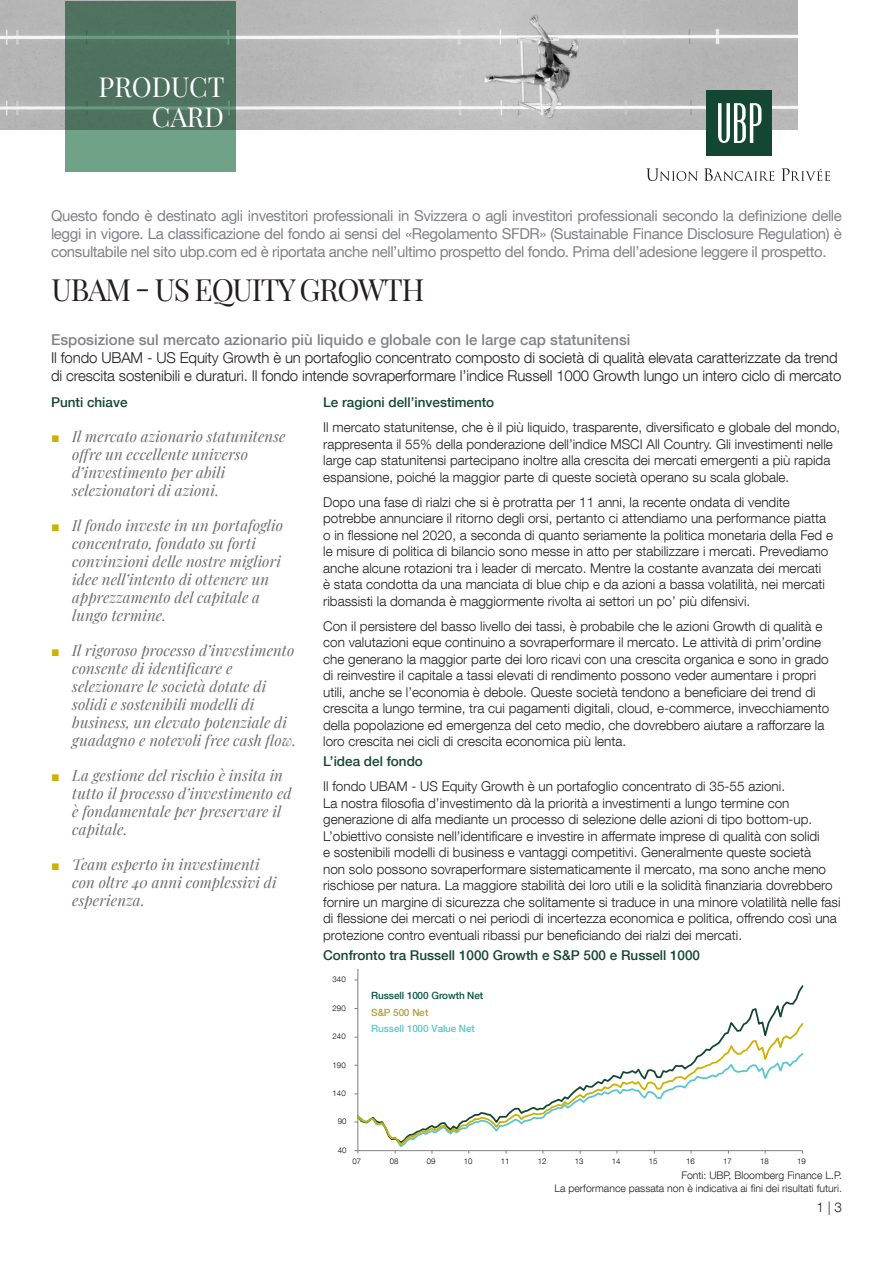
<style>
.page{position:relative;width:893px;height:1263px;background:#fff}
.page>*{position:absolute;margin:0;border:0;box-sizing:border-box;transform-origin:0 0}
.nom_du_fonds{font:30px "Playfair Display";letter-spacing:-.04em;color:#231f20}
.t1{font:27px "Playfair Display";color:#fff}
.t2{font:italic 15px/18px "Playfair Display";letter-spacing:.005em;color:#6c6d70}
.For_qualified_invest{font:15px/18px "Helvetica Neue LT Com";letter-spacing:-.025em;color:#808285;text-align:justify}
.Texte_Intro{font:300 15px/18px "Helvetica Neue LT Com";letter-spacing:-.01em;color:#231f20}
.Texte_Intro-2{font:500 15px "Helvetica Neue LT Com";color:#808285}
.Texte{font:300 13.5px/16.5px "Helvetica Neue LT Com";color:#231f20}
.Titre_Niv_2{font:500 13.5px "Helvetica Neue LT Com";color:#144634}
.Sources{font:300 10.5px "Helvetica Neue LT Com";color:#231f20}
.t3{font:500 10.05px/16.2px "Helvetica Neue LT Com";letter-spacing:-.005em;color:#085440}
.t4{font:500 10.05px "Helvetica Neue LT Com";letter-spacing:-.01em;color:#5ac6cc}
.t5{font:300 7.8px "Helvetica Neue LT Com";letter-spacing:-.005em;color:#000001}
.s1{font-family:"Arial";font-style:normal;font-size:14.25px;color:#ceb000}
.s2{color:#b49e3c}
</style>
<div class="page">
<hr style="left:357px;top:969px;width:1px;height:182px;background:#7b7e7f">
<svg style="left:354px;top:1064px;width:449px;height:89px"></svg>
<svg style="left:355px;top:984px;width:449px;height:37px"></svg>
<svg style="left:355px;top:1021px;width:449px;height:126px"></svg>
<img style="left:0;top:0;width:797px;height:130px">
<svg style="left:65px;top:1px;width:170px;height:170px;background:#577f69"></svg>
<svg style="left:646px;top:168px;width:52px;height:13px"></svg>
<svg style="left:704px;top:168px;width:70px;height:13px"></svg>
<svg style="left:781px;top:168px;width:49px;height:13px"></svg>
<div style="left:706px;top:90px;width:66px;height:66px;background:#144634"></div>
<svg style="left:718px;top:103px;width:43px;height:40px"></svg>
<p class="t1" style="left:99px;top:66px;width:128px">PRODUCT</p>
<p class="t1" style="left:152px;top:96px;width:74px">CARD</p>
<p class="For_qualified_invest" style="left:51px;top:206px;width:792px">Questo fondo è destinato agli investitori professionali in Svizzera o agli investitori professionali secondo la definizione delle leggi in vigore. La classificazione del fondo ai sensi del «Regolamento SFDR» (Sustainable Finance Disclosure Regulation) è consultabile nel sito ubp.com ed è riportata anche nell’ultimo prospetto del fondo. Prima dell’adesione leggere il prospetto.</p>
<p class="nom_du_fonds" style="left:52px;top:267px;width:374px">UBAM - US EQUITY GROWTH</p>
<p class="Texte_Intro-2" style="left:51px;top:331px;width:581px">Esposizione sul mercato azionario più liquido e globale con le large cap statunitensi</p>
<p class="Texte_Intro" style="left:51px;top:349px;width:792px">Il fondo UBAM - US Equity Growth è un portafoglio concentrato composto di società di qualità elevata caratterizzate da trend di crescita sostenibili e duraturi. Il fondo intende sovraperformare l’indice Russell 1000 Growth lungo un intero ciclo di mercato</p>
<p class="Titre_Niv_2" style="left:323px;top:394px;width:173px">Le ragioni dell’investimento</p>
<p class="Texte" style="left:323px;top:419px;width:519px">Il mercato statunitense, che è il più liquido, trasparente, diversificato e globale del mondo, rappresenta il 55% della ponderazione dell’indice MSCI All Country. Gli investimenti nelle large cap statunitensi partecipano inoltre alla crescita dei mercati emergenti a più rapida espansione, poiché la maggior parte di queste società operano su scala globale.</p>
<p class="Texte" style="left:323px;top:493px;width:511px">Dopo una fase di rialzi che si è protratta per 11 anni, la recente ondata di vendite potrebbe annunciare il ritorno degli orsi, pertanto ci attendiamo una performance piatta o in flessione nel 2020, a seconda di quanto seriamente la politica monetaria della Fed e le misure di politica di bilancio sono messe in atto per stabilizzare i mercati. Prevediamo anche alcune rotazioni tra i leader di mercato. Mentre la costante avanzata dei mercati<br>è stata condotta da una manciata di blue chip e da azioni a bassa volatilità, nei mercati ribassisti la domanda è maggiormente rivolta ai settori un po’ più difensivi.</p>
<p class="Texte" style="left:323px;top:617px;width:508px">Con il persistere del basso livello dei tassi, è probabile che le azioni Growth di qualità e con valutazioni eque continuino a sovraperformare il mercato. Le attività di prim’ordine che generano la maggior parte dei loro ricavi con una crescita organica e sono in grado di reinvestire il capitale a tassi elevati di rendimento possono veder aumentare i propri utili, anche se l’economia è debole. Queste società tendono a beneficiare dei trend di crescita a lungo termine, tra cui pagamenti digitali, cloud, e-commerce, invecchiamento della popolazione ed emergenza del ceto medio, che dovrebbero aiutare a rafforzare la loro crescita nei cicli di crescita economica più lenta.</p>
<p class="Titre_Niv_2" style="left:323px;top:753px;width:101px">L’idea del fondo</p>
<p class="Texte" style="left:323px;top:778px;width:519px">Il fondo UBAM - US Equity Growth è un portafoglio concentrato di 35-55 azioni.<br>La nostra filosofia d’investimento dà la priorità a investimenti a lungo termine con generazione di alfa mediante un processo di selezione delle azioni di tipo bottom-up.<br>L’obiettivo consiste nell’identificare e investire in affermate imprese di qualità con solidi<br>e sostenibili modelli di business e vantaggi competitivi. Generalmente queste società<br>non solo possono sovraperformare sistematicamente il mercato, ma sono anche meno rischiose per natura. La maggiore stabilità dei loro utili e la solidità finanziaria dovrebbero fornire un margine di sicurezza che solitamente si traduce in una minore volatilità nelle fasi di flessione dei mercati o nei periodi di incertezza economica e politica, offrendo così una protezione contro eventuali ribassi pur beneficiando dei rialzi dei mercati.</p>
<p class="Titre_Niv_2" style="left:51px;top:394px;width:78px">Punti chiave</p>
<p class="t2" style="left:72px;top:426px;width:215px;text-indent:-21px"><span class="s1">■</span> Il mercato azionario statunitense offre un eccellente universo d’investimento per abili selezionatori di azioni.</p>
<p class="t2" style="left:72px;top:515px;width:212px;text-indent:-21px"><span class="s1">■</span> Il fondo investe in un portafoglio concentrato, fondato su forti convinzioni delle nostre migliori idee nell’intento di ottenere un apprezzamento del capitale a lungo termine.</p>
<p class="t2" style="left:72px;top:640px;width:225px;text-indent:-21px"><span class="s1">■</span> Il rigoroso processo d’investimento consente di identificare e selezionare le società dotate di solidi e sostenibili modelli di business, un elevato potenziale di guadagno e notevoli free cash flow.</p>
<p class="t2" style="left:72px;top:765px;width:221px;text-indent:-21px"><span class="s1">■</span> La gestione del rischio è insita in tutto il processo d’investimento ed è fondamentale per preservare il capitale.</p>
<p class="t2" style="left:72px;top:854px;width:206px;text-indent:-21px"><span class="s1">■</span> Team esperto in investimenti con oltre 40 anni complessivi di esperienza.</p>
<p class="Titre_Niv_2" style="left:323px;top:947px;width:378px">Confronto tra Russell 1000 Growth e S&amp;P 500 e Russell 1000</p>
<p class="t5" style="left:332px;top:975px;width:15px">340</p>
<p class="t5" style="left:332px;top:1003px;width:15px">290</p>
<p class="t5" style="left:332px;top:1032px;width:15px">240</p>
<p class="t5" style="left:332px;top:1060px;width:15px">190</p>
<p class="t5" style="left:332px;top:1088px;width:15px">140</p>
<p class="t5" style="left:338px;top:1117px;width:10px">90</p>
<p class="t5" style="left:338px;top:1145px;width:10px">40</p>
<p class="t3" style="left:371px;top:987px;width:113px">Russell 1000 Growth Net<br><span class="s2">S&amp;P 500 Net</span></p>
<p class="t4" style="left:371px;top:1022px;width:105px">Russell 1000 Value Net</p>
<p class="t5" style="left:353px;top:1157px;width:10px">07</p>
<p class="t5" style="left:390px;top:1157px;width:10px">08</p>
<p class="t5" style="left:427px;top:1157px;width:10px">09</p>
<p class="t5" style="left:464px;top:1157px;width:10px">10</p>
<p class="t5" style="left:501px;top:1157px;width:10px">11</p>
<p class="t5" style="left:538px;top:1157px;width:10px">12</p>
<p class="t5" style="left:575px;top:1157px;width:10px">13</p>
<p class="t5" style="left:612px;top:1157px;width:10px">14</p>
<p class="t5" style="left:649px;top:1157px;width:10px">15</p>
<p class="t5" style="left:686px;top:1157px;width:10px">16</p>
<p class="t5" style="left:723px;top:1157px;width:10px">17</p>
<p class="t5" style="left:760px;top:1157px;width:10px">18</p>
<p class="t5" style="left:797px;top:1157px;width:10px">19</p>
<p class="Sources" style="left:681px;top:1169px;width:162px">Fonti: UBP, Bloomberg Finance L.P.</p>
<p class="Sources" style="left:554px;top:1181px;width:289px">La performance passata non è indicativa ai fini dei risultati futuri.</p>
<p class="Texte" style="left:816px;top:1199px;width:27px">1 | 3</p>
</div>
